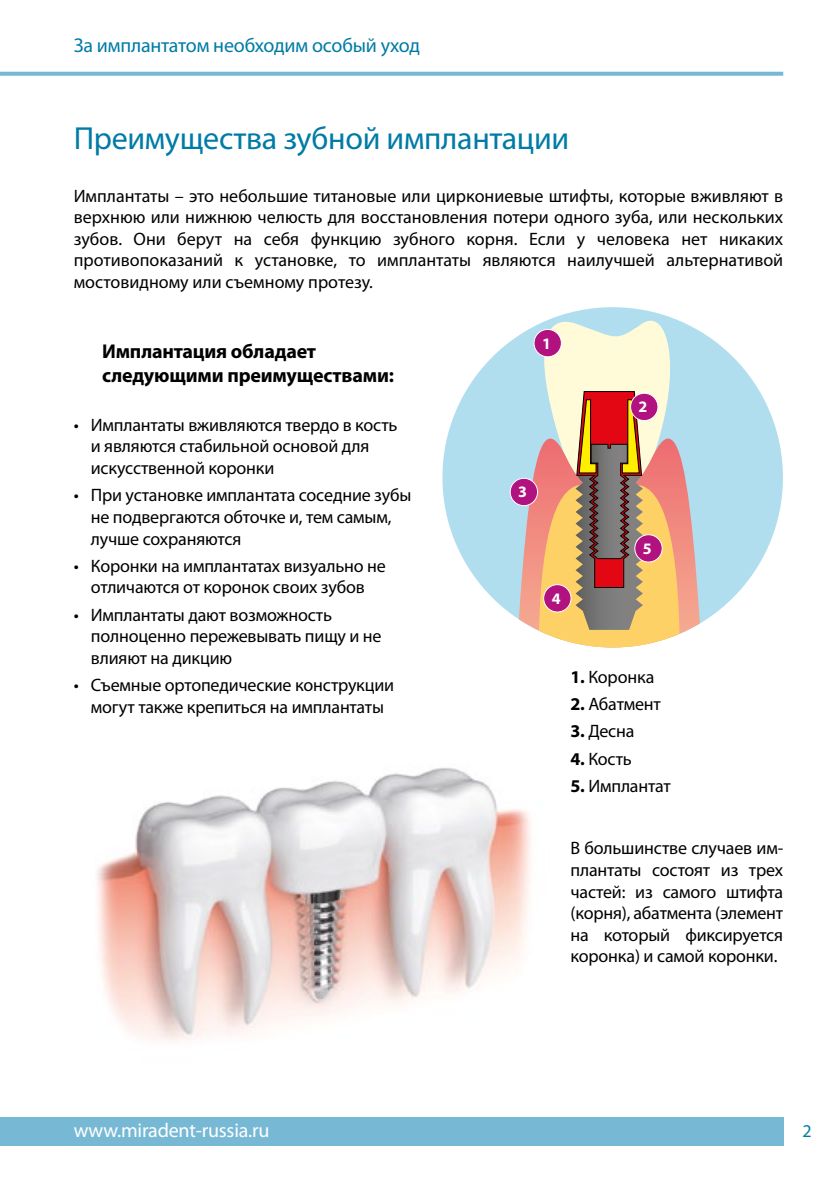
<style>
.page{position:relative;width:840px;height:1191px;background:#fff}
.page>*{position:absolute;margin:0;border:0;box-sizing:border-box;transform-origin:0 0}
.t1{font:32px "Myriad Pro";letter-spacing:-.01em;color:#007ba6}
.t2{font:700 20px/24px "Myriad Pro";letter-spacing:-.01em;color:#000}
.t3{font:20px "Myriad Pro";letter-spacing:-.01em;color:#007ba6}
.t4{font:20px "Myriad Pro";letter-spacing:-.01em;color:#fff}
.t5{font:18px/21.6px "Myriad Pro";letter-spacing:-.01em;color:#000}
.t6{font:18px "Myriad Pro";color:#007ba6}
.t7{font:700 16px "Myriad Pro";color:#fff}
.s1{font-weight:700}
</style>
<div class="page">
<div style="left:0;top:1117px;width:782px;height:28px;background:#77b9d4"></div>
<svg style="left:0;top:72px;width:782px;height:4px;background:#80bdd6"></svg>
<div style="left:442px;top:307px;width:340px;height:340px;background:#b0deef;border-radius:170px"></div>
<svg style="left:518px;top:307px;width:181px;height:340px"></svg>
<div style="left:533px;top:329px;width:28px;height:28px;background:#b11280;border-radius:50%"></div>
<div style="left:533px;top:329px;width:28px;height:28px;border:1px solid #fff;border-radius:50%"></div>
<div style="left:630px;top:393px;width:27px;height:27px;background:#b11280;border-radius:50%"></div>
<div style="left:629px;top:393px;width:29px;height:28px;border:1px solid #fff;border-radius:50%"></div>
<div style="left:510px;top:478px;width:27px;height:27px;background:#b11280;border-radius:50%"></div>
<div style="left:509px;top:478px;width:28px;height:28px;border:1px solid #fff;border-radius:50%"></div>
<div style="left:543px;top:584px;width:27px;height:28px;background:#b11280;border-radius:50%"></div>
<div style="left:543px;top:584px;width:28px;height:28px;border:1px solid #fff;border-radius:50%"></div>
<div style="left:634px;top:535px;width:27px;height:27px;background:#b11280;border-radius:50%"></div>
<div style="left:634px;top:534px;width:28px;height:28px;border:1px solid #fff;border-radius:50%"></div>
<img style="left:97px;top:768px;width:434px;height:273px">
<p class="t3" style="left:74px;top:33px;width:348px">За имплантатом необходим особый уход</p>
<h1 class="t1" style="left:74px;top:118px;width:497px">Преимущества зубной имплантации</h1>
<p class="t5" style="left:74px;top:184px;width:710px;text-align:justify">Имплантаты – это небольшие титановые или циркониевые штифты, которые вживляют в верхнюю или нижнюю челюсть для восстановления потери одного зуба, или нескольких зубов. Они берут на себя функцию зубного корня. Если у человека нет никаких противопоказаний к установке, то имплантаты являются наилучшей альтернативой мостовидному или съемному протезу.</p>
<p class="t2" style="left:102px;top:338px;width:293px">Имплантация обладает следующими преимуществами:</p>
<p class="t5" style="left:91px;top:414px;width:308px;text-indent:-17px">• Имплантаты вживляются твердо в кость и являются стабильной основой для искусственной коронки</p>
<p class="t5" style="left:91px;top:484px;width:322px;text-indent:-17px">• При установке имплантата соседние зубы не подвергаются обточке и, тем самым, лучше сохраняются</p>
<p class="t5" style="left:74px;top:555px;width:313px;text-align:center">• Коронки на имплантатах визуально не отличаются от коронок своих зубов</p>
<p class="t5" style="left:91px;top:603px;width:292px;text-indent:-17px">• Имплантаты дают возможность полноценно пережевывать пищу и не влияют на дикцию</p>
<p class="t5" style="left:74px;top:674px;width:322px;text-align:center">• Съемные ортопедические конструкции могут также крепиться на имплантаты</p>
<p class="t7" style="left:541px;top:333px;width:10px">1</p>
<p class="t7" style="left:638px;top:396px;width:10px">2</p>
<p class="t7" style="left:518px;top:481px;width:10px">3</p>
<p class="t7" style="left:551px;top:588px;width:10px">4</p>
<p class="t7" style="left:642px;top:538px;width:10px">5</p>
<p class="t5" style="left:570px;top:665px;width:85px"><span class="s1">1.</span> Коронка</p>
<p class="t5" style="left:570px;top:693px;width:92px"><span class="s1">2.</span> Абатмент</p>
<p class="t5" style="left:570px;top:720px;width:66px"><span class="s1">3.</span> Десна</p>
<p class="t5" style="left:570px;top:747px;width:63px"><span class="s1">4.</span> Кость</p>
<p class="t5" style="left:570px;top:774px;width:102px"><span class="s1">5.</span> Имплантат</p>
<p class="t5" style="left:570px;top:837px;width:214px;text-align:justify">В большинстве случаев им&shy;плантаты состоят из трех частей: из самого штифта (корня), абатмента (элемент на который фиксируется коронка) и самой коронки.</p>
<p class="t4" style="left:74px;top:1117px;width:197px">www.miradent-russia.ru</p>
<p class="t6" style="left:801px;top:1120px;width:11px">2</p>
</div>
